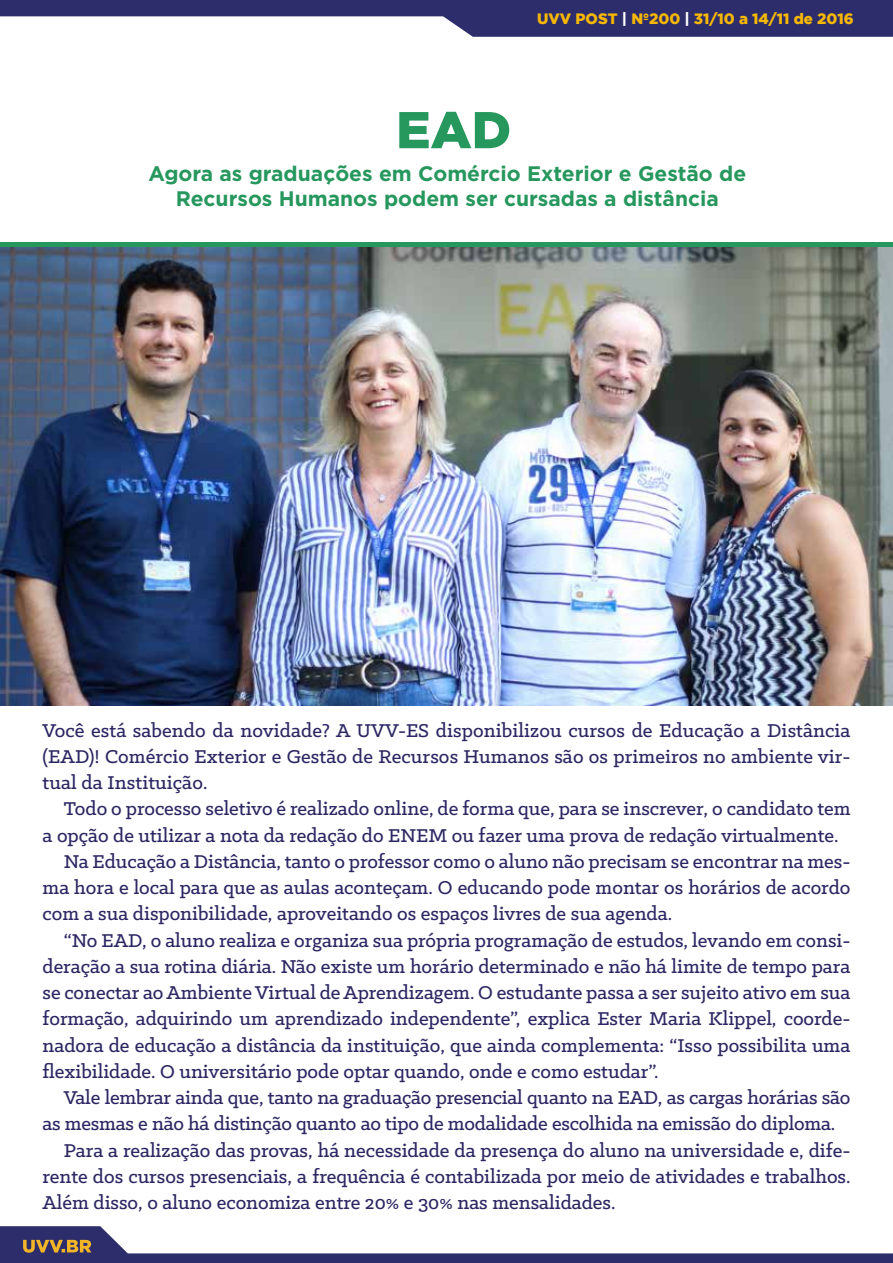
<style>
.page{position:relative;width:893px;height:1263px;background:#fff}
.page>*{position:absolute;margin:0;border:0;box-sizing:border-box;transform-origin:0 0}
.t1{font:900 51.6px "Gotham";color:#26975d}
.t2{font:500 21px/26.2px "Klinic Slab";color:#2c2763;text-align:justify}
.t3{font:700 21px/25.2px "Gotham";color:#26975d;text-align:center}
.t4{font:900 15px "Gotham";color:#f6b705}
.s1{color:#fff}
</style>
<div class="page">
<img style="left:0;top:247px;width:893px;height:458px">
<svg style="left:0;top:0;width:893px;height:37px"></svg>
<svg style="left:0;top:1226px;width:893px;height:37px"></svg>
<div style="left:0;top:242px;width:893px;height:5px;background:#26975d"></div>
<p class="t4" style="left:537px;top:10px;width:318px">UVV POST <span class="s1">|</span> Nº200 <span class="s1">|</span> 31/10 a 14/11 de 2016</p>
<h1 class="t1" style="left:396px;top:100px;width:117px">EAD</h1>
<p class="t3" style="left:148px;top:160px;width:599px">Agora as graduações em Comércio Exterior e Gestão de<br>Recursos Humanos podem ser cursadas a distância</p>
<p class="t2" style="left:43px;top:716px;width:809px">Você está sabendo da novidade? A UVV-ES disponibilizou cursos de Educação a Distância (EAD)! Comércio Exterior e Gestão de Recursos Humanos são os primeiros no ambiente vir&shy;tual da Instituição.</p>
<p class="t2" style="left:64px;top:795px;width:788px">Todo o processo seletivo é realizado online, de forma que, para se inscrever, o candidato tem</p>
<p class="t2" style="left:43px;top:821px;width:798px">a opção de utilizar a nota da redação do ENEM ou fazer uma prova de redação virtualmente.</p>
<p class="t2" style="left:64px;top:848px;width:788px">Na Educação a Distância, tanto o professor como o aluno não precisam se encontrar na mes-</p>
<p class="t2" style="left:43px;top:874px;width:809px">ma hora e local para que as aulas aconteçam. O educando pode montar os horários de acordo</p>
<p class="t2" style="left:43px;top:900px;width:631px">com a sua disponibilidade, aproveitando os espaços livres de sua agenda.</p>
<p class="t2" style="left:64px;top:926px;width:788px">“No EAD, o aluno realiza e organiza sua própria programação de estudos, levando em consi-</p>
<p class="t2" style="left:43px;top:953px;width:809px">deração a sua rotina diária. Não existe um horário determinado e não há limite de tempo para</p>
<p class="t2" style="left:43px;top:979px;width:809px">se conectar ao Ambiente Virtual de Aprendizagem. O estudante passa a ser sujeito ativo em sua</p>
<p class="t2" style="left:43px;top:1005px;width:809px">formação, adquirindo um aprendizado independente”, explica Ester Maria Klippel, coorde-</p>
<p class="t2" style="left:43px;top:1031px;width:809px">nadora de educação a distância da instituição, que ainda complementa: “Isso possibilita uma</p>
<p class="t2" style="left:43px;top:1058px;width:618px">flexibilidade. O universitário pode optar quando, onde e como estudar”.</p>
<p class="t2" style="left:64px;top:1084px;width:788px">Vale lembrar ainda que, tanto na graduação presencial quanto na EAD, as cargas horárias são</p>
<p class="t2" style="left:43px;top:1110px;width:794px">as mesmas e não há distinção quanto ao tipo de modalidade escolhida na emissão do diploma.</p>
<p class="t2" style="left:64px;top:1136px;width:788px">Para a realização das provas, há necessidade da presença do aluno na universidade e, dife-</p>
<p class="t2" style="left:43px;top:1163px;width:809px">rente dos cursos presenciais, a frequência é contabilizada por meio de atividades e trabalhos.</p>
<p class="t2" style="left:43px;top:1189px;width:574px">Além disso, o aluno economiza entre 20% e 30% nas mensalidades.</p>
</div>
